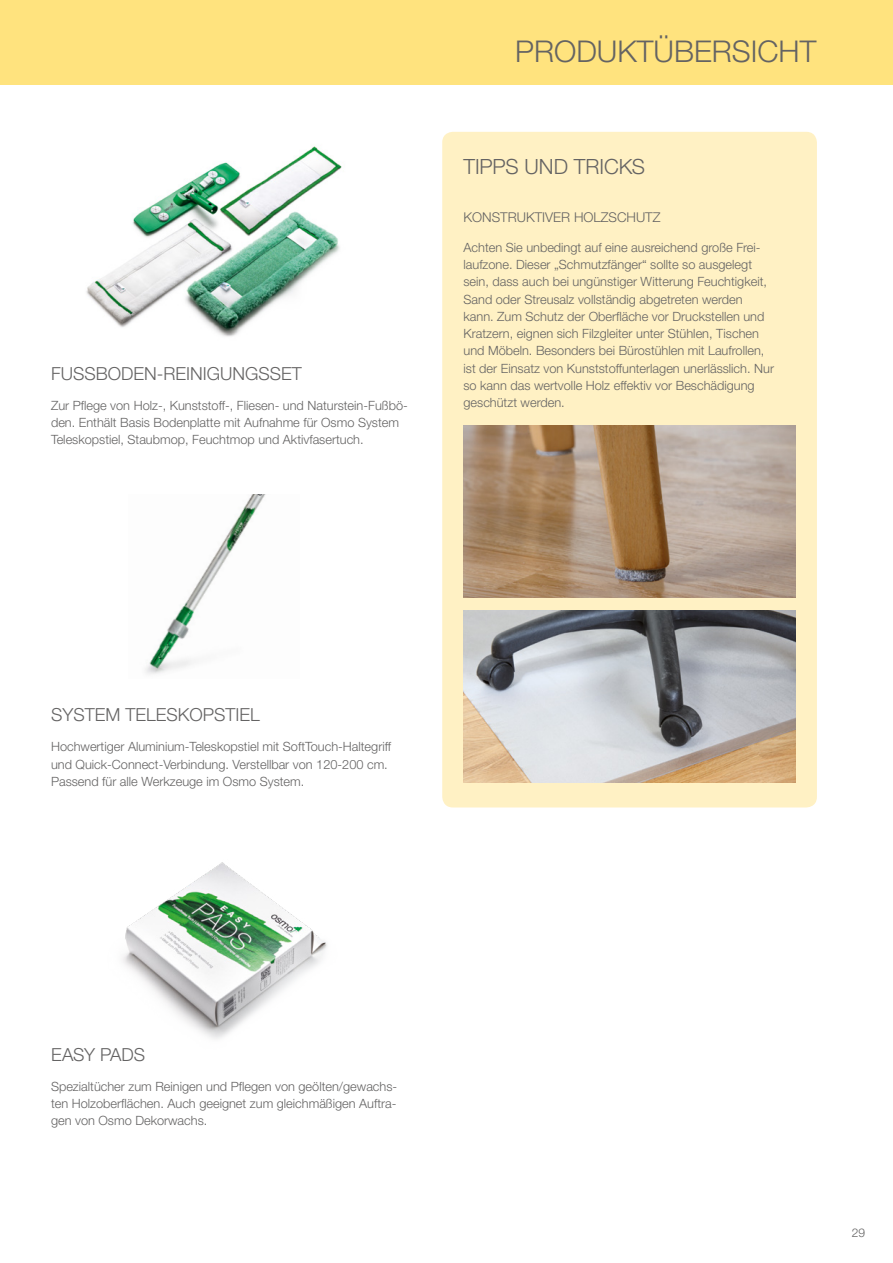
<style>
.page{position:relative;width:893px;height:1263px;background:#fff}
.page>*{position:absolute;margin:0;border:0;box-sizing:border-box;transform-origin:0 0}
.t1{font:300 30px "Helvetica Neue";color:#646363}
.t2{font:300 21px "Helvetica Neue";letter-spacing:-.005em;color:#646363}
.t3{font:300 18px "Helvetica Neue";color:#646363}
.t4{font:300 13.5px "Helvetica Neue";color:#646363}
.t5{font:300 12.75px/17.2px "Helvetica Neue";color:#646363}
.t6{font:300 12px "Helvetica Neue";color:#646363}
</style>
<div class="page">
<div style="left:0;top:0;width:893px;height:85px;background:#ffe37e"></div>
<img style="left:122px;top:862px;width:205px;height:177px">
<img style="left:86px;top:146px;width:256px;height:191px">
<div style="left:442px;top:132px;width:375px;height:675px;background:#fff1c4;border-radius:11px"></div>
<img style="left:463px;top:425px;width:333px;height:172px">
<img style="left:463px;top:611px;width:333px;height:171px">
<img style="left:145px;top:495px;width:120px;height:179px">
<h3 class="t3" style="left:51px;top:362px;width:252px">FUSSBODEN-REINIGUNGSSET</h3>
<p class="t5" style="left:51px;top:396px;width:358px">Zur Pflege von Holz-, Kunststoff-, Fliesen- und Naturstein-Fußbö&shy;den. Enthält Basis Bodenplatte mit Aufnahme für Osmo System<br>Teleskopstiel, Staubmop, Feuchtmop und Aktivfasertuch.</p>
<h1 class="t1" style="left:515px;top:33px;width:303px">PRODUKTÜBERSICHT</h1>
<h2 class="t2" style="left:463px;top:153px;width:183px">TIPPS UND TRICKS</h2>
<p class="t4" style="left:463px;top:209px;width:199px">KONSTRUKTIVER HOLZSCHUTZ</p>
<p class="t5" style="left:463px;top:238px;width:312px">Achten Sie unbedingt auf eine ausreichend große Frei&shy;laufzone. Dieser „Schmutzfänger“ sollte so ausgelegt sein, dass auch bei ungünstiger Witterung Feuchtigkeit, Sand oder Streusalz vollständig abgetreten werden kann. Zum Schutz der Oberfläche vor Druckstellen und Kratzern, eignen sich Filzgleiter unter Stühlen, Tischen und Möbeln. Besonders bei Bürostühlen mit Laufrollen, ist der Einsatz von Kunststoffunterlagen unerlässlich. Nur so kann das wertvolle Holz effektiv vor Beschädigung geschützt werden.</p>
<h3 class="t3" style="left:51px;top:704px;width:210px">SYSTEM TELESKOPSTIEL</h3>
<p class="t5" style="left:51px;top:738px;width:342px">Hochwertiger Aluminium-Teleskopstiel mit SoftTouch-Haltegriff und Quick-Connect-Verbindung. Verstellbar von 120-200 cm.<br>Passend für alle Werkzeuge im Osmo System.</p>
<h3 class="t3" style="left:51px;top:1043px;width:96px">EASY PADS</h3>
<p class="t5" style="left:51px;top:1077px;width:348px;text-align:justify">Spezialtücher zum Reinigen und Pflegen von geölten/gewachs&shy;ten Holzoberflächen. Auch geeignet zum gleichmäßigen Auftra&shy;gen von Osmo Dekorwachs.</p>
<p class="t6" style="left:852px;top:1225px;width:15px">29</p>
</div>
